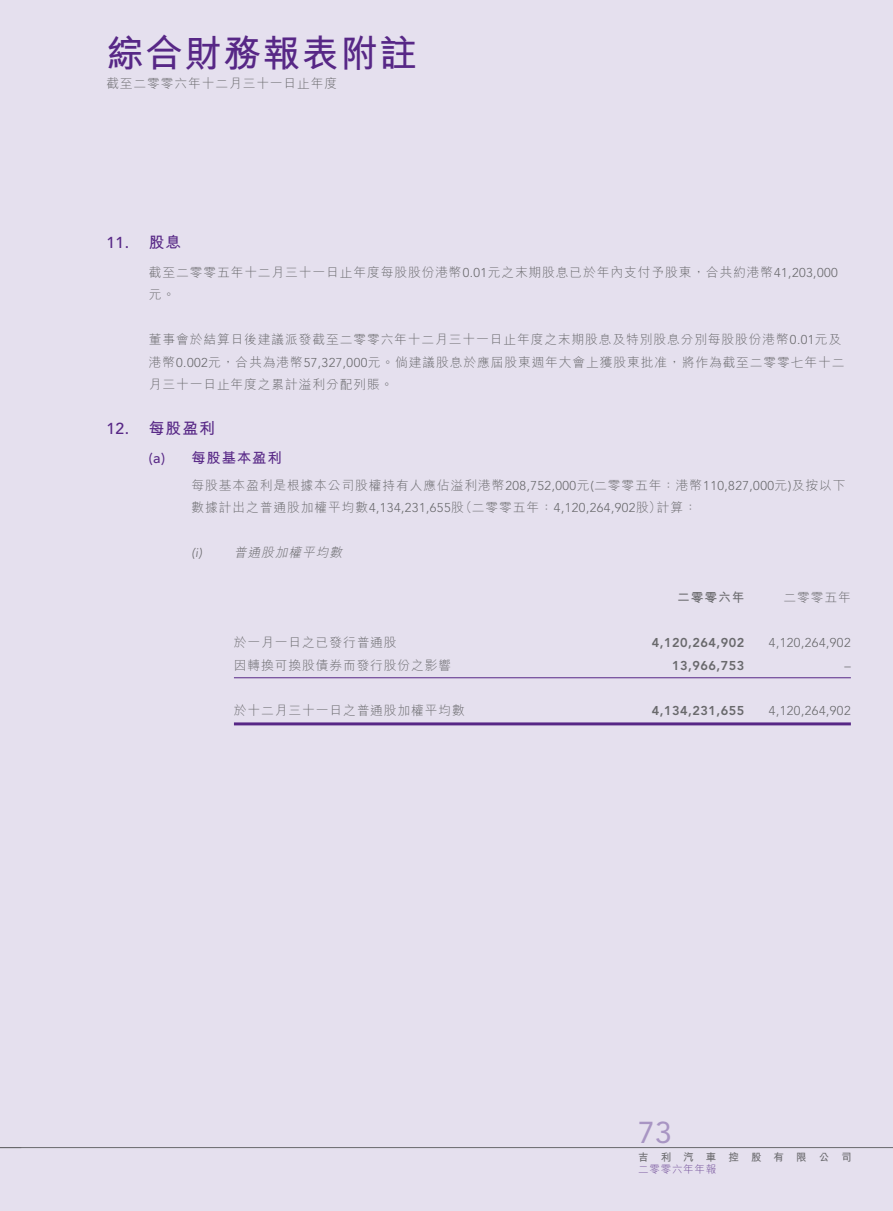
<style>
.page{position:relative;width:893px;height:1211px;background:#fff}
.page>*{position:absolute;margin:0;border:0;box-sizing:border-box;transform-origin:0 0}
.t1{font:700 37.5px "M Hei";letter-spacing:.04em;color:#572786}
.t2{font:30px "Avenir";color:#a895c3}
.t3{font:700 15.75px "M Hei";color:#572786}
.t4{font:500 15.75px "Avenir";color:#572786}
.t5{font:700 14.25px "M Hei";letter-spacing:.065em;color:#572786}
.t6{font:300 12.75px/22.5px "M Hei";letter-spacing:.07em;color:#69696c}
.t7{font:800 12.75px "Avenir";letter-spacing:.04em;color:#69696c}
.t8{font:300 12.75px "Avenir";letter-spacing:.035em;color:#69696c}
.t9{font:italic 300 12.75px "M Hei";color:#69696c}
.t10{font:700 12.75px "M Hei";letter-spacing:.07em;color:#69696c}
.t11{font:700 10.5px "M Hei";letter-spacing:1.15em;color:#69696c}
.t12{font:300 10.5px "M Hei";letter-spacing:.075em;color:#6f4b97}
.s1{font-family:"M Hei";font-weight:700}
.s2{font-family:"Avenir"}
.s3{font-family:"Avenir";font-weight:500}
.s4{font-family:"Avenir";font-style:normal}
</style>
<div class="page">
<div style="left:1px;top:0;width:891px;height:1210px;background:#e5e0ee"></div>
<hr style="left:1px;top:1147px;width:891px;height:1px;background:#69696c">
<hr style="left:234px;top:677px;width:616px;height:1px;background:#572786">
<hr style="left:234px;top:722px;width:616px;height:3px;background:#572786">
<h1 class="t1" style="left:106px;top:39px;width:312px">綜合財務報表附註</h1>
<p class="t6" style="left:106px;top:74px;width:232px">截至二零零六年十二月三十一日止年度</p>
<p class="t4" style="left:106px;top:236px;width:76px">11. <span class="s1">股息</span></p>
<p class="t6" style="left:149px;top:262px;width:690px">截至二零零五年十二月三十一日止年度每股股份港幣<span class="s2">0.01</span>元之末期股息已於年內支付予股東，合共約港幣<span class="s2">41,203,000</span>元。</p>
<p class="t6" style="left:149px;top:330px;width:697px">董事會於結算日後建議派發截至二零零六年十二月三十一日止年度之末期股息及特別股息分別每股股份港幣<span class="s2">0.01</span>元及港幣<span class="s2">0.002</span>元，合共為港幣<span class="s2">57,327,000</span>元。倘建議股息於應屆股東週年大會上獲股東批准，將作為截至二零零七年十二月三十一日止年度之累計溢利分配列賬。</p>
<p class="t3" style="left:106px;top:422px;width:110px"><span class="s3">12.</span> 每股盈利</p>
<p class="t5" style="left:149px;top:452px;width:134px"><span class="s3">(a)</span> 每股基本盈利</p>
<p class="t6" style="left:191px;top:475px;width:655px">每股基本盈利是根據本公司股權持有人應佔溢利港幣<span class="s2">208,752,000</span>元<span class="s2">(</span>二零零五年：港幣<span class="s2">110,827,000</span>元<span class="s2">)</span>及按以下數據計出之普通股加權平均數<span class="s2">4,134,231,655</span>股（二零零五年：<span class="s2">4,120,264,902</span>股）計算：</p>
<p class="t9" style="left:191px;top:548px;width:155px"><span class="s4">(i)</span> 普通股加權平均數</p>
<p class="t10" style="left:677px;top:593px;width:69px">二零零六年</p>
<p class="t6" style="left:783px;top:588px;width:69px">二零零五年</p>
<p class="t6" style="left:234px;top:633px;width:164px">於一月一日之已發行普通股</p>
<p class="t7" style="left:651px;top:637px;width:94px">4,120,264,902</p>
<p class="t8" style="left:769px;top:637px;width:83px">4,120,264,902</p>
<p class="t6" style="left:234px;top:655px;width:219px">因轉換可換股債券而發行股份之影響</p>
<p class="t7" style="left:672px;top:660px;width:74px">13,966,753</p>
<p class="t8" style="left:844px;top:660px;width:8px">–</p>
<p class="t6" style="left:234px;top:700px;width:232px">於十二月三十一日之普通股加權平均數</p>
<p class="t7" style="left:651px;top:705px;width:94px">4,134,231,655</p>
<p class="t8" style="left:769px;top:705px;width:83px">4,120,264,902</p>
<h2 class="t2" style="left:638px;top:1119px;width:35px">73</h2>
<p class="t11" style="left:638px;top:1152px;width:215px">吉利汽車控股有限公司</p>
<p class="t12" style="left:638px;top:1164px;width:80px">二零零六年年報</p>
</div>
